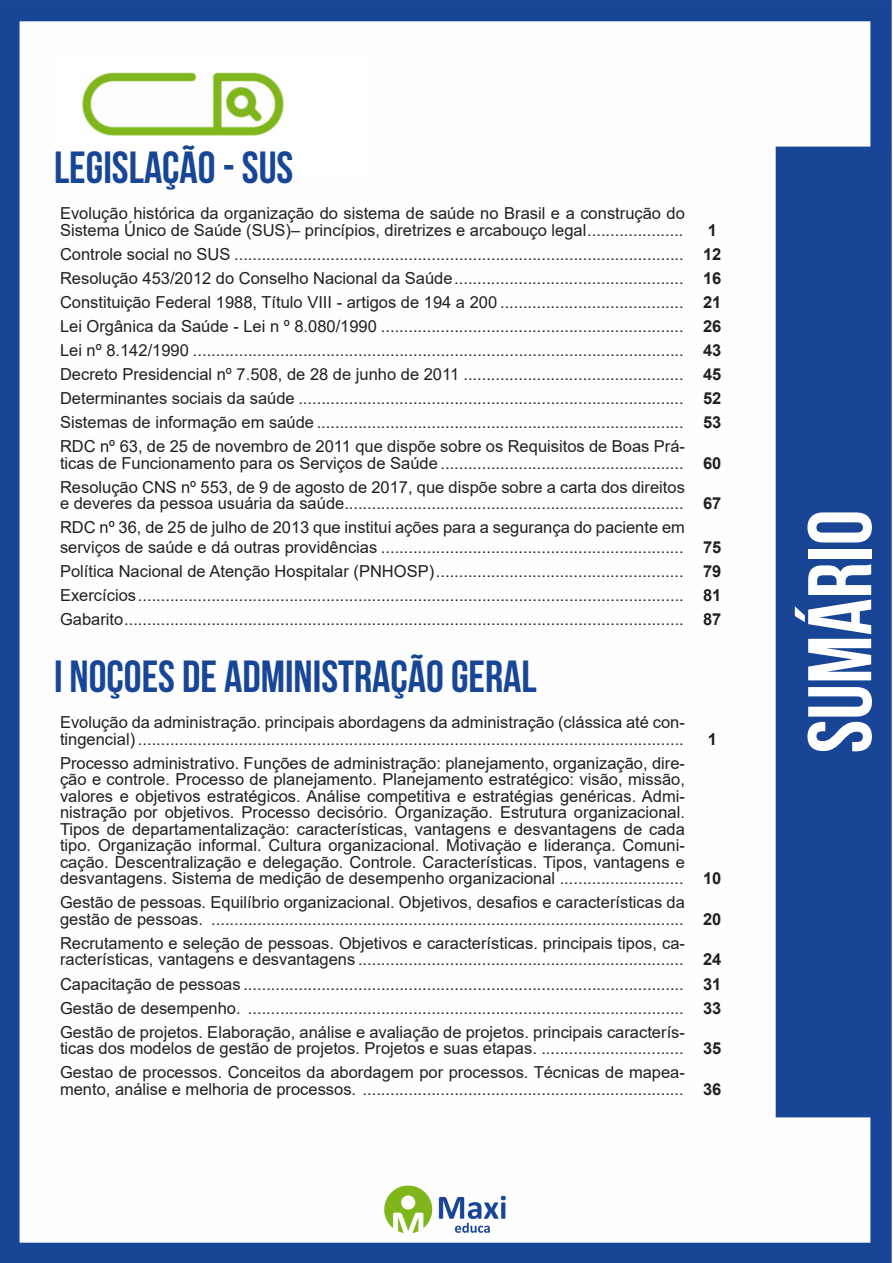
<style>
.page{position:relative;width:893px;height:1263px;background:#fff}
.page>*{position:absolute;margin:0;border:0;box-sizing:border-box;transform-origin:0 0}
.t1{font:700 90px "Bebas Neue";color:#fff}
.t2{font:700 45px "Bebas Neue";color:#184696}
.ALTERNATIVAS{font:16.5px/16.5px "Arial";color:#231f20}
.INDICE{font:700 16.5px "Arial";color:#231f20}
</style>
<div class="page">
<img style="left:0;top:0;width:892px;height:1263px">
<div style="left:53px;top:55px;width:317px;height:121px;background:#fff"></div>
<img style="left:82px;top:72px;width:201px;height:64px">
<p class="t2" style="left:54px;top:142px;width:241px">LEGISLAÇÃO - SUS</p>
<p class="ALTERNATIVAS" style="left:60px;top:205px;width:626px">Evolução histórica da organização do sistema de saúde no Brasil e a construção do<br>Sistema Único de Saúde (SUS)– princípios, diretrizes e arcabouço legal.....................</p>
<p class="INDICE" style="left:708px;top:218px;width:11px">1</p>
<p class="ALTERNATIVAS" style="left:60px;top:246px;width:625px">Controle social no SUS ..................................................................................................</p>
<p class="INDICE" style="left:703px;top:242px;width:20px">12</p>
<p class="ALTERNATIVAS" style="left:60px;top:270px;width:625px">Resolução 453/2012 do Conselho Nacional da Saúde..................................................</p>
<p class="INDICE" style="left:703px;top:266px;width:20px">16</p>
<p class="ALTERNATIVAS" style="left:60px;top:294px;width:625px">Constituição Federal 1988, Título VIII - artigos de 194 a 200 ........................................</p>
<p class="INDICE" style="left:703px;top:290px;width:20px">21</p>
<p class="ALTERNATIVAS" style="left:60px;top:318px;width:625px">Lei Orgânica da Saúde - Lei n º 8.080/1990 ..................................................................</p>
<p class="INDICE" style="left:703px;top:314px;width:20px">26</p>
<p class="ALTERNATIVAS" style="left:60px;top:342px;width:625px">Lei nº 8.142/1990 ...........................................................................................................</p>
<p class="INDICE" style="left:703px;top:338px;width:20px">43</p>
<p class="ALTERNATIVAS" style="left:60px;top:366px;width:625px">Decreto Presidencial nº 7.508, de 28 de junho de 2011 ................................................</p>
<p class="INDICE" style="left:703px;top:362px;width:20px">45</p>
<p class="ALTERNATIVAS" style="left:60px;top:390px;width:625px">Determinantes sociais da saúde ....................................................................................</p>
<p class="INDICE" style="left:703px;top:387px;width:20px">52</p>
<p class="ALTERNATIVAS" style="left:60px;top:414px;width:625px">Sistemas de informação em saúde ................................................................................</p>
<p class="INDICE" style="left:703px;top:411px;width:20px">53</p>
<p class="ALTERNATIVAS" style="left:60px;top:438px;width:626px">RDC nº 63, de 25 de novembro de 2011 que dispõe sobre os Requisitos de Boas Prá&shy;ticas de Funcionamento para os Serviços de Saúde .....................................................</p>
<p class="INDICE" style="left:703px;top:451px;width:20px">60</p>
<p class="ALTERNATIVAS" style="left:60px;top:478px;width:626px">Resolução CNS nº 553, de 9 de agosto de 2017, que dispõe sobre a carta dos direitos e deveres da pessoa usuária da saúde..........................................................................</p>
<p class="ALTERNATIVAS" style="left:60px;top:517px;width:626px;line-height:19.8px">RDC nº 36, de 25 de julho de 2013 que institui ações para a segurança do paciente em serviços de saúde e dá outras providências ..................................................................</p>
<p class="INDICE" style="left:703px;top:492px;width:20px">67</p>
<p class="INDICE" style="left:703px;top:535px;width:20px">75</p>
<p class="ALTERNATIVAS" style="left:60px;top:563px;width:625px">Política Nacional de Atenção Hospitalar (PNHOSP)......................................................</p>
<p class="INDICE" style="left:703px;top:559px;width:20px">79</p>
<p class="ALTERNATIVAS" style="left:60px;top:587px;width:625px">Exercícios.......................................................................................................................</p>
<p class="INDICE" style="left:703px;top:583px;width:20px">81</p>
<p class="ALTERNATIVAS" style="left:60px;top:611px;width:625px">Gabarito..........................................................................................................................</p>
<p class="INDICE" style="left:703px;top:607px;width:20px">87</p>
<p class="t2" style="left:54px;top:651px;width:484px">I NOÇOES DE ADMINISTRAÇÃO GERAL</p>
<p class="ALTERNATIVAS" style="left:60px;top:714px;width:626px">Evolução da administração. principais abordagens da administração (clássica até con&shy;tingencial) .......................................................................................................................</p>
<p class="INDICE" style="left:708px;top:727px;width:11px">1</p>
<p class="ALTERNATIVAS" style="left:60px;top:755px;width:626px;text-align:justify">Processo administrativo. Funções de administração: planejamento, organização, dire&shy;ção e controle. Processo de planejamento. Planejamento estratégico: visão, missão, valores e objetivos estratégicos. Análise competitiva e estratégias genéricas. Admi&shy;nistração por objetivos. Processo decisório. Organização. Estrutura organizacional.<br>Tipos de departamentalizaçäo: características, vantagens e desvantagens de cada tipo. Organização informal. Cultura organizacional. Motivaçäo e liderança. Comuni&shy;cação. Descentralização e delegação. Controle. Características. Tipos, vantagens e desvantagens. Sistema de medição de desempenho organizacional ...........................</p>
<p class="ALTERNATIVAS" style="left:60px;top:894px;width:626px">Gestão de pessoas. Equilíbrio organizacional. Objetivos, desafios e características da gestão de pessoas. .......................................................................................................</p>
<p class="ALTERNATIVAS" style="left:60px;top:935px;width:626px">Recrutamento e seleção de pessoas. Objetivos e características. principais tipos, ca&shy;racterísticas, vantagens e desvantagens .......................................................................</p>
<p class="INDICE" style="left:703px;top:867px;width:20px">10</p>
<p class="INDICE" style="left:703px;top:907px;width:20px">20</p>
<p class="INDICE" style="left:703px;top:948px;width:20px">24</p>
<p class="ALTERNATIVAS" style="left:60px;top:975px;width:625px">Capacitação de pessoas ................................................................................................</p>
<p class="INDICE" style="left:703px;top:972px;width:20px">31</p>
<p class="ALTERNATIVAS" style="left:60px;top:999px;width:625px">Gestão de desempenho. ...............................................................................................</p>
<p class="INDICE" style="left:703px;top:996px;width:20px">33</p>
<p class="ALTERNATIVAS" style="left:60px;top:1023px;width:626px">Gestão de projetos. Elaboração, análise e avaliação de projetos. principais caracterís&shy;ticas dos modelos de gestão de projetos. Projetos e suas etapas. ...............................</p>
<p class="INDICE" style="left:703px;top:1036px;width:20px">35</p>
<p class="ALTERNATIVAS" style="left:60px;top:1064px;width:626px">Gestao de processos. Conceitos da abordagem por processos. Técnicas de mapea&shy;mento, análise e melhoria de processos. ......................................................................</p>
<p class="INDICE" style="left:703px;top:1077px;width:20px">36</p>
<h1 class="t1" style="left:791px;top:753px;width:245px;rotate:-90deg">SUMÁRIO</h1>
</div>
